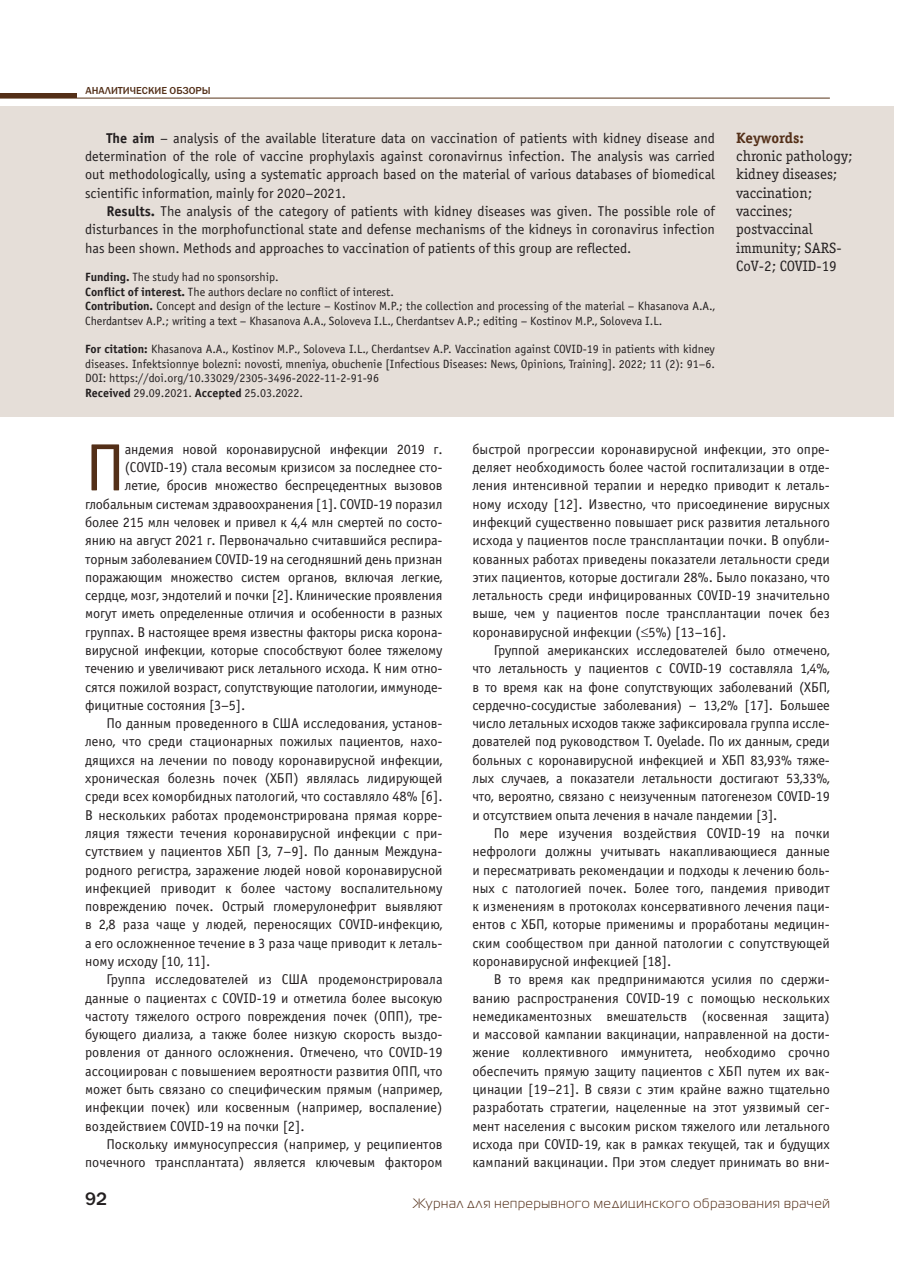
<style>
.page{position:relative;width:915px;height:1276px;background:#fff}
.page>*{position:absolute;margin:0;border:0;box-sizing:border-box;transform-origin:0 0}
.t1{font:67.05px "Officina Sans C";color:#532f18}
.t2{font:500 18.75px "Franklin Gothic";color:#231f20}
.t3{font:15px/18.3px "Officina Serif C";color:#231f20}
.t4{font:15px "Officina Serif Bold C";letter-spacing:-.01em;color:#532f18}
.t5{font:14.25px/18.3px "Officina Sans C";color:#231f20;text-align:justify}
.t6{font:13.5px "Magistral C";letter-spacing:.065em;color:#532f18}
.t7{font:12px/14.4px "Officina Sans C";color:#231f20}
.t8{font:500 10.5px "Franklin Gothic";color:#532f18}
.s1{font-weight:700}
</style>
<div class="page">
<hr style="left:0;top:98px;width:829px;height:1px;background:#6b4b33">
<hr style="left:0;top:94px;width:77px;height:4px;background:#532f18">
<div style="left:0;top:106px;width:893px;height:311px;background:#e5ded8"></div>
<p class="t8" style="left:85px;top:86px;width:127px">АНАЛИТИЧЕСКИЕ ОБЗОРЫ</p>
<p class="t5" style="left:85px;top:130px;width:631px;text-indent:21px"><span class="s1">The aim</span> – analysis of the available literature data on vaccination of patients with kidney disease and determination of the role of vaccine prophylaxis against coronavirnus infection. The analysis was carried out methodologically, using a systematic approach based on the material of various databases of biomedical scientific information, mainly for 2020–2021.</p>
<p class="t5" style="left:85px;top:203px;width:631px;text-indent:21px"><span class="s1">Results.</span> The analysis of the category of patients with kidney diseases was given. The possible role of disturbances in the morphofunctional state and defense mechanisms of the kidneys in coronavirus infection has been shown. Methods and approaches to vaccination of patients of this group are reflected.</p>
<p class="t7" style="left:85px;top:271px;width:631px"><span class="s1">Funding.</span> The study had no sponsorship.<br><span class="s1">Conflict of interest.</span> The authors declare no conflict of interest.<br><span class="s1">Contribution.</span> Concept and design of the lecture – Kostinov M.P.; the collection and processing of the material – Khasanova А.А., Cherdantsev А.Р.; writing a text – Khasanova А.А., Soloveva I.L., Cherdantsev А.Р.; editing – Kostinov M.P., Soloveva I.L.</p>
<p class="t7" style="left:85px;top:343px;width:631px"><span class="s1">For citation:</span> Khasanova А.А., Kostinov М.Р., Soloveva I.L., Cherdantsev A.P. Vaccination against COVID-19 in patients with kidney diseases. Infektsionnye bolezni: novosti, mneniya, obuchenie [Infectious Diseases: News, Opinions, Training]. 2022; 11 (2): 91–6.<br>DOI: https://doi.org/10.33029/2305-3496-2022-11-2-91-96<br><span class="s1">Received</span> 29.09.2021. <span class="s1">Accepted</span> 25.03.2022.</p>
<p class="t4" style="left:736px;top:132px;width:69px">Keywords:</p>
<p class="t3" style="left:736px;top:148px;width:118px">chronic pathology; kidney diseases; vaccination; vaccines; postvaccinal immunity; SARS-<br>CoV-2; COVID-19</p>
<h1 class="t1" style="left:85px;top:443px;width:42px">П</h1>
<p class="t5" style="left:125px;top:441px;width:319px">андемия новой коронавирусной инфекции 2019 г.</p>
<p class="t5" style="left:125px;top:459px;width:319px">(COVID-19) стала весомым кризисом за последнее сто-</p>
<p class="t5" style="left:125px;top:478px;width:319px">летие, бросив множество беспрецедентных вызовов</p>
<p class="t5" style="left:85px;top:496px;width:359px">глобальным системам здравоохранения [1]. COVID-19 поразил</p>
<p class="t5" style="left:85px;top:514px;width:359px">более 215 млн человек и привел к 4,4 млн смертей по состо-</p>
<p class="t5" style="left:85px;top:532px;width:359px">янию на август 2021 г. Первоначально считавшийся респира-</p>
<p class="t5" style="left:85px;top:551px;width:359px">торным заболеванием COVID-19 на сегодняшний день признан</p>
<p class="t5" style="left:85px;top:569px;width:359px">поражающим множество систем органов, включая легкие,</p>
<p class="t5" style="left:85px;top:587px;width:359px">сердце, мозг, эндотелий и почки [2]. Клинические проявления</p>
<p class="t5" style="left:85px;top:606px;width:359px">могут иметь определенные отличия и особенности в разных</p>
<p class="t5" style="left:85px;top:624px;width:359px">группах. В настоящее время известны факторы риска корона-</p>
<p class="t5" style="left:85px;top:642px;width:359px">вирусной инфекции, которые способствуют более тяжелому</p>
<p class="t5" style="left:85px;top:660px;width:359px">течению и увеличивают риск летального исхода. К ним отно-</p>
<p class="t5" style="left:85px;top:679px;width:359px">сятся пожилой возраст, сопутствующие патологии, иммуноде-</p>
<p class="t5" style="left:85px;top:697px;width:162px">фицитные состояния [3–5].</p>
<p class="t5" style="left:106px;top:715px;width:337px">По данным проведенного в США исследования, установ-</p>
<p class="t5" style="left:85px;top:734px;width:359px">лено, что среди стационарных пожилых пациентов, нахо-</p>
<p class="t5" style="left:85px;top:752px;width:359px">дящихся на лечении по поводу коронавирусной инфекции,</p>
<p class="t5" style="left:85px;top:770px;width:359px">хроническая болезнь почек (ХБП) являлась лидирующей</p>
<p class="t5" style="left:85px;top:788px;width:359px">среди всех коморбидных патологий, что составляло 48% [6].</p>
<p class="t5" style="left:85px;top:807px;width:359px">В нескольких работах продемонстрирована прямая корре-</p>
<p class="t5" style="left:85px;top:825px;width:359px">ляция тяжести течения коронавирусной инфекции с при-</p>
<p class="t5" style="left:85px;top:843px;width:359px">сутствием у пациентов ХБП [3, 7–9]. По данным Междуна-</p>
<p class="t5" style="left:85px;top:862px;width:359px">родного регистра, заражение людей новой коронавирусной</p>
<p class="t5" style="left:85px;top:880px;width:359px">инфекцией приводит к более частому воспалительному</p>
<p class="t5" style="left:85px;top:898px;width:359px">повреждению почек. Острый гломерулонефрит выявляют</p>
<p class="t5" style="left:85px;top:916px;width:359px">в 2,8 раза чаще у людей, переносящих COVID-инфекцию,</p>
<p class="t5" style="left:85px;top:935px;width:359px">а его осложненное течение в 3 раза чаще приводит к леталь-</p>
<p class="t5" style="left:85px;top:953px;width:127px">ному исходу [10, 11].</p>
<p class="t5" style="left:106px;top:971px;width:337px">Группа исследователей из США продемонстрировала</p>
<p class="t5" style="left:85px;top:990px;width:359px">данные о пациентах с COVID-19 и отметила более высокую</p>
<p class="t5" style="left:85px;top:1008px;width:359px">частоту тяжелого острого повреждения почек (ОПП), тре-</p>
<p class="t5" style="left:85px;top:1026px;width:359px">бующего диализа, а также более низкую скорость выздо-</p>
<p class="t5" style="left:85px;top:1044px;width:359px">ровления от данного осложнения. Отмечено, что COVID-19</p>
<p class="t5" style="left:85px;top:1063px;width:359px">ассоциирован с повышением вероятности развития ОПП, что</p>
<p class="t5" style="left:85px;top:1081px;width:359px">может быть связано со специфическим прямым (например,</p>
<p class="t5" style="left:85px;top:1099px;width:359px">инфекции почек) или косвенным (например, воспаление)</p>
<p class="t5" style="left:85px;top:1117px;width:221px">воздействием COVID-19 на почки [2].</p>
<p class="t5" style="left:106px;top:1136px;width:337px">Поскольку иммуносупрессия (например, у реципиентов</p>
<p class="t5" style="left:85px;top:1154px;width:359px">почечного трансплантата) является ключевым фактором</p>
<p class="t5" style="left:472px;top:441px;width:359px">быстрой прогрессии коронавирусной инфекции, это опре&shy;деляет необходимость более частой госпитализации в отде&shy;ления интенсивной терапии и нередко приводит к леталь&shy;ному исходу [12]. Известно, что присоединение вирусных инфекций существенно повышает риск развития летального исхода у пациентов после трансплантации почки. В опубли&shy;кованных работах приведены показатели летальности среди этих пациентов, которые достигали 28%. Было показано, что летальность среди инфицированных COVID-19 значительно выше, чем у пациентов после трансплантации почек без коронавирусной инфекции (≤5%) [13–16].</p>
<p class="t5" style="left:472px;top:642px;width:359px;text-indent:21px">Группой американских исследователей было отмечено, что летальность у пациентов с COVID-19 составляла 1,4%, в то время как на фоне сопутствующих заболеваний (ХБП, сердечно-сосудистые заболевания) – 13,2% [17]. Большее число летальных исходов также зафиксировала группа иссле&shy;дователей под руководством T. Oyelade. По их данным, среди больных с коронавирусной инфекцией и ХБП 83,93% тяже&shy;лых случаев, а показатели летальности достигают 53,33%, что, вероятно, связано с неизученным патогенезом COVID-19 и отсутствием опыта лечения в начале пандемии [3].</p>
<p class="t5" style="left:472px;top:825px;width:359px;text-indent:21px">По мере изучения воздействия COVID-19 на почки нефрологи должны учитывать накапливающиеся данные и пересматривать рекомендации и подходы к лечению боль&shy;ных с патологией почек. Более того, пандемия приводит к изменениям в протоколах консервативного лечения паци&shy;ентов с ХБП, которые применимы и проработаны медицин&shy;ским сообществом при данной патологии с сопутствующей коронавирусной инфекцией [18].</p>
<p class="t5" style="left:472px;top:971px;width:359px;text-indent:21px">В то время как предпринимаются усилия по сдержи&shy;ванию распространения COVID-19 с помощью нескольких немедикаментозных вмешательств (косвенная защита) и массовой кампании вакцинации, направленной на дости&shy;жение коллективного иммунитета, необходимо срочно обеспечить прямую защиту пациентов с ХБП путем их вак&shy;цинации [19–21]. В связи с этим крайне важно тщательно разработать стратегии, нацеленные на этот уязвимый сег&shy;мент населения с высоким риском тяжелого или летального исхода при COVID-19, как в рамках текущей, так и будущих кампаний вакцинации. При этом следует принимать во вни-</p>
<h2 class="t2" style="left:85px;top:1192px;width:23px">92</h2>
<p class="t6" style="left:412px;top:1198px;width:418px">Журнал для непрерывного медицинского образования врачей</p>
</div>
